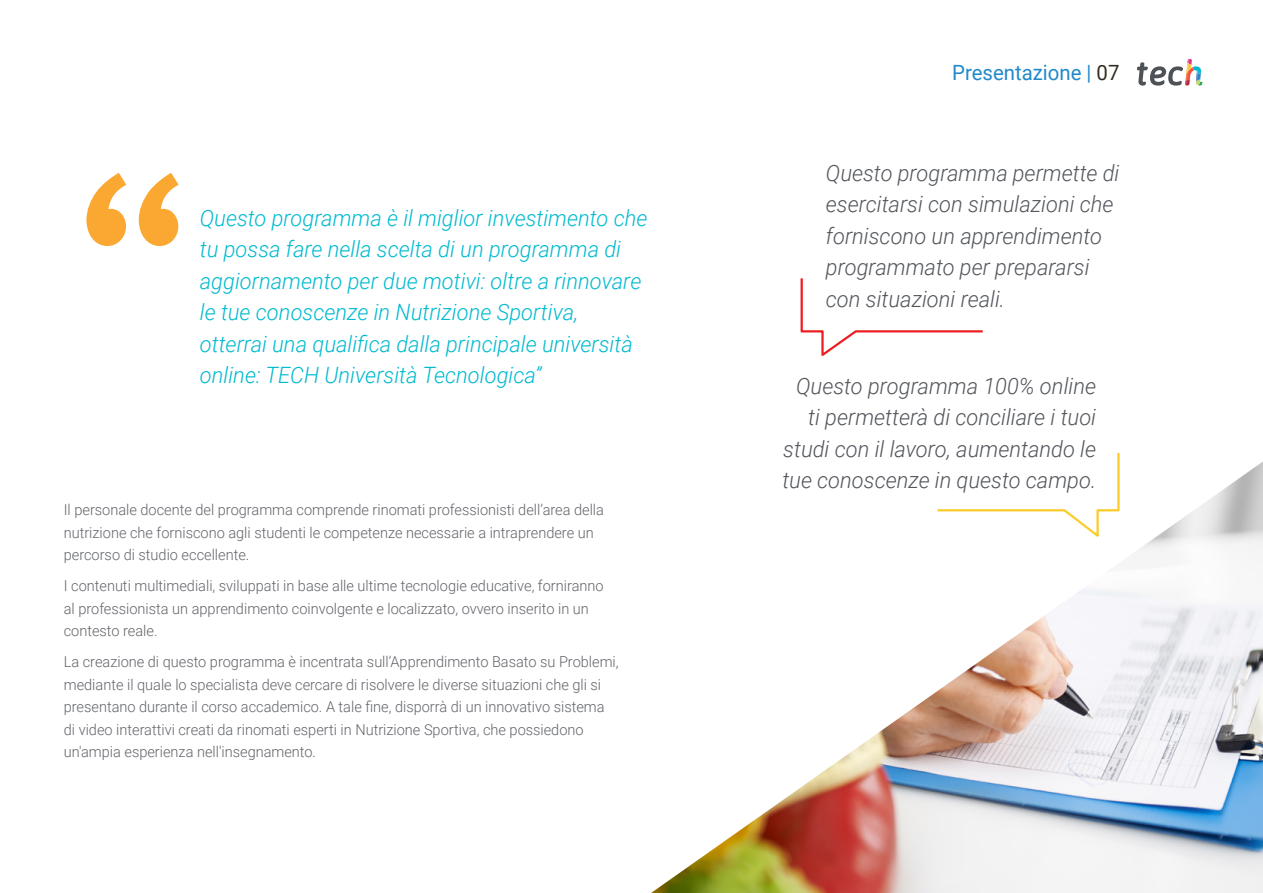
<style>
.page{position:relative;width:1263px;height:893px;background:#fff}
.page>*{position:absolute;margin:0;border:0;box-sizing:border-box;transform-origin:0 0}
.t1{font:italic 300 22.5px/31.5px "Roboto";color:#00bacf}
.t2{font:italic 300 22.5px/31.5px "Roboto";color:#52555b;text-align:right}
.t3{font:21px "Roboto";color:#2289ca}
.t4{font:300 15px/22.5px "Roboto";color:#61646a}
.s1{color:#312e20}
</style>
<div class="page">
<svg style="left:86px;top:173px;width:93px;height:73px"></svg>
<svg style="left:800px;top:278px;width:183px;height:78px"></svg>
<img style="left:651px;top:461px;width:612px;height:432px">
<svg style="left:1137px;top:59px;width:65px;height:27px"></svg>
<p class="t1" style="left:200px;top:201px;width:449px">Questo programma è il miglior investimento che tu possa fare nella scelta di un programma di aggiornamento per due motivi: oltre a rinnovare le tue conoscenze in Nutrizione Sportiva, otterrai una qualifica dalla principale università online: TECH Università Tecnologica”</p>
<p class="t4" style="left:64px;top:498px;width:542px">Il personale docente del programma comprende rinomati professionisti dell’area della nutrizione che forniscono agli studenti le competenze necessarie a intraprendere un percorso di studio eccellente.</p>
<p class="t4" style="left:64px;top:574px;width:541px">I contenuti multimediali, sviluppati in base alle ultime tecnologie educative, forniranno al professionista un apprendimento coinvolgente e localizzato, ovvero inserito in un contesto reale.</p>
<p class="t4" style="left:64px;top:650px;width:556px">La creazione di questo programma è incentrata sull’Apprendimento Basato su Problemi, mediante il quale lo specialista deve cercare di risolvere le diverse situazioni che gli si presentano durante il corso accademico. A tale fine, disporrà di un innovativo sistema di video interattivi creati da rinomati esperti in Nutrizione Sportiva, che possiedono un'ampia esperienza nell'insegnamento.</p>
<h2 class="t3" style="left:952px;top:57px;width:169px">Presentazione | <span class="s1">07</span></h2>
<h1 class="t2" style="left:826px;top:156px;width:295px;text-align:left">Questo programma permette di esercitarsi con simulazioni che forniscono un apprendimento programmato per prepararsi con situazioni reali.</h1>
<h1 class="t2" style="left:782px;top:369px;width:315px">Questo programma 100% online ti permetterà di conciliare i tuoi studi con il lavoro, aumentando le tue conoscenze in questo campo.</h1>
</div>
